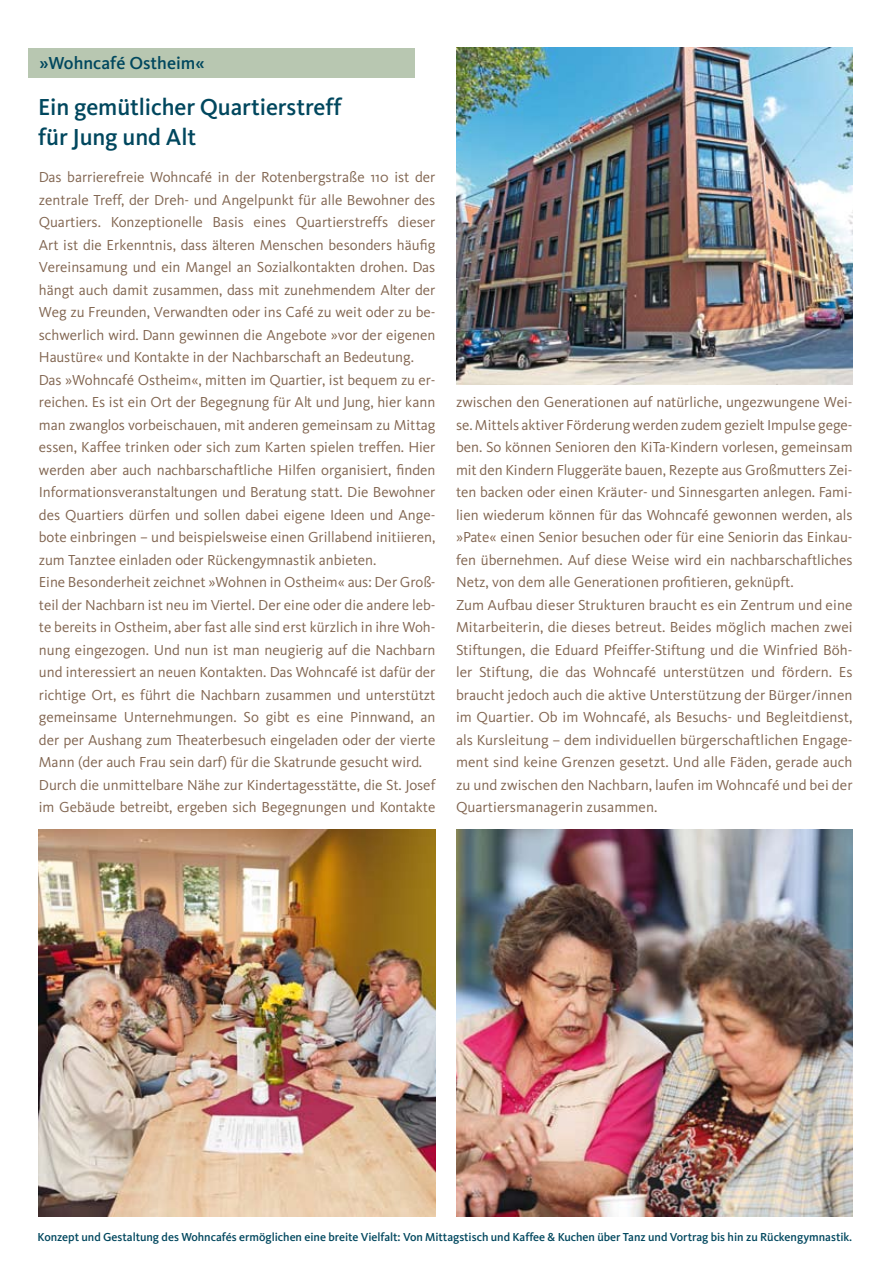
<style>
.page{position:relative;width:893px;height:1263px;background:#fff}
.page>*{position:absolute;margin:0;border:0;box-sizing:border-box;transform-origin:0 0}
.t1{font:500 24px/30px "Kievit";letter-spacing:-.005em;color:#00475e}
.t2{font:500 18px "Kievit";color:#00475e}
.t3{font:15px/22.5px "Kievit";color:#816550}
.t4{font:500 12px "Kievit";letter-spacing:-.005em;color:#00475e}
</style>
<div class="page">
<div style="left:28px;top:48px;width:387px;height:29px;background:#b8c7b1"></div>
<img style="left:456px;top:48px;width:397px;height:336px">
<img style="left:456px;top:830px;width:397px;height:387px">
<img style="left:39px;top:830px;width:396px;height:387px">
<p class="t2" style="left:39px;top:52px;width:167px">»Wohncafé Ostheim«</p>
<h1 class="t1" style="left:38px;top:91px;width:305px">Ein gemütlicher Quartierstreff für Jung und Alt</h1>
<p class="t3" style="left:39px;top:166px;width:398px">Das barrierefreie Wohncafé in der Rotenbergstraße 110 ist der zentrale Treff, der Dreh- und Angelpunkt für alle Bewohner des Quartiers. Konzeptionelle Basis eines Quartierstreffs dieser Art ist die Erkenntnis, dass älteren Menschen besonders häufig Vereinsamung und ein Mangel an Sozialkontakten drohen. Das hängt auch damit zusammen, dass mit zunehmendem Alter der Weg zu Freunden, Verwandten oder ins Café zu weit oder zu be&shy;schwerlich wird. Dann gewinnen die Angebote »vor der eigenen Haustüre« und Kontakte in der Nachbarschaft an Bedeutung.<br>Das »Wohncafé Ostheim«, mitten im Quartier, ist bequem zu er&shy;reichen. Es ist ein Ort der Begegnung für Alt und Jung, hier kann man zwanglos vorbeischauen, mit anderen gemeinsam zu Mittag essen, Kaffee trinken oder sich zum Karten spielen treffen. Hier werden aber auch nachbarschaftliche Hilfen organisiert, finden Informationsveranstaltungen und Beratung statt. Die Bewohner des Quartiers dürfen und sollen dabei eigene Ideen und Ange&shy;bote einbringen – und beispielsweise einen Grillabend initiieren, zum Tanztee einladen oder Rückengymnastik anbieten.<br>Eine Besonderheit zeichnet »Wohnen in Ostheim« aus: Der Groß&shy;teil der Nachbarn ist neu im Viertel. Der eine oder die andere leb&shy;te bereits in Ostheim, aber fast alle sind erst kürzlich in ihre Woh&shy;nung eingezogen. Und nun ist man neugierig auf die Nachbarn und interessiert an neuen Kontakten. Das Wohncafé ist dafür der richtige Ort, es führt die Nachbarn zusammen und unterstützt gemeinsame Unternehmungen. So gibt es eine Pinnwand, an der per Aushang zum Theaterbesuch eingeladen oder der vierte Mann (der auch Frau sein darf) für die Skatrunde gesucht wird.<br>Durch die unmittelbare Nähe zur Kindertagesstätte, die St. Josef im Gebäude betreibt, ergeben sich Begegnungen und Kontakte</p>
<p class="t3" style="left:456px;top:391px;width:398px">zwischen den Generationen auf natürliche, ungezwungene Wei&shy;se. Mittels aktiver Förderung werden zudem gezielt Impulse gege&shy;ben. So können Senioren den KiTa-Kindern vorlesen, gemeinsam mit den Kindern Fluggeräte bauen, Rezepte aus Großmutters Zei&shy;ten backen oder einen Kräuter- und Sinnesgarten anlegen. Fami&shy;lien wiederum können für das Wohncafé gewonnen werden, als »Pate« einen Senior besuchen oder für eine Seniorin das Einkau&shy;fen übernehmen. Auf diese Weise wird ein nachbarschaftliches Netz, von dem alle Generationen profitieren, geknüpft.<br>Zum Aufbau dieser Strukturen braucht es ein Zentrum und eine Mitarbeiterin, die dieses betreut. Beides möglich machen zwei Stiftungen, die Eduard Pfeiffer-Stiftung und die Winfried Böh&shy;ler Stiftung, die das Wohncafé unterstützen und fördern. Es braucht jedoch auch die aktive Unterstützung der Bürger/innen im Quartier. Ob im Wohncafé, als Besuchs- und Begleitdienst, als Kursleitung – dem individuellen bürgerschaftlichen Engage&shy;ment sind keine Grenzen gesetzt. Und alle Fäden, gerade auch zu und zwischen den Nachbarn, laufen im Wohncafé und bei der Quartiersmanagerin zusammen.</p>
<p class="t4" style="left:38px;top:1229px;width:816px">Konzept und Gestaltung des Wohncafés ermöglichen eine breite Vielfalt: Von Mittagstisch und Kaffee &amp; Kuchen über Tanz und Vortrag bis hin zu Rückengymnastik.</p>
</div>
